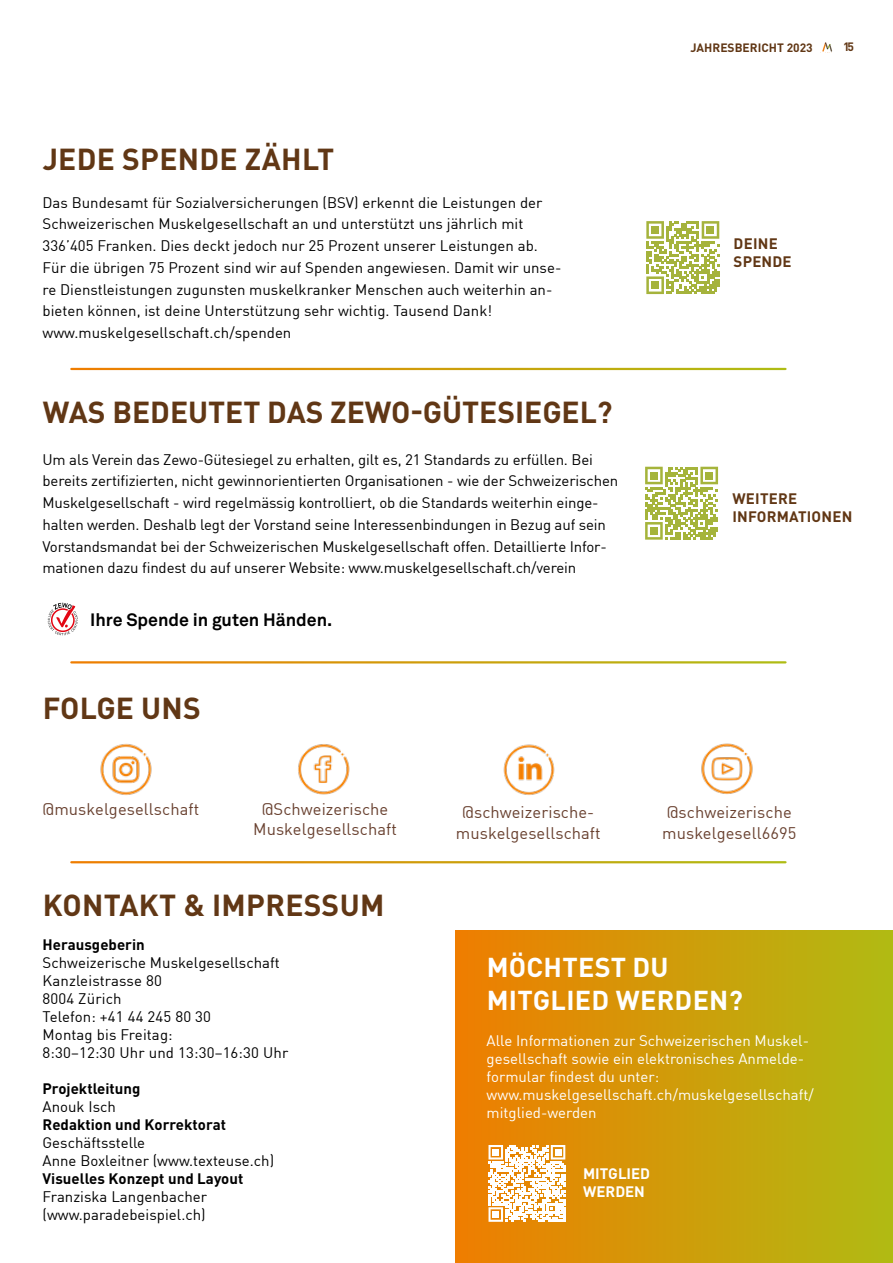
<style>
.page{position:relative;width:893px;height:1263px;background:#fff}
.page>*{position:absolute;margin:0;border:0;box-sizing:border-box;transform-origin:0 0}
.t1{font:700 30px "DINOT";color:#613715}
.t2{font:700 27px/33px "DIN Pro";letter-spacing:.01em;color:#fff}
.t3{font:700 22.65px "Akkurat";letter-spacing:.02em;color:#000}
.t4{font:700 17.7px "Akkurat";color:#000}
.t5{font:16.5px/20.7px "DIN";letter-spacing:.005em;color:#694130;text-align:center}
.t6{font:700 16.35px/18.9px "Akkurat";color:#000}
.t7{font:15px/21.8px "DIN";color:#000}
.t8{font:15px/18px "DIN";color:#fff}
.t9{font:700 15px "DINOT";color:#000}
.t10{font:700 15px/18px "DINOT";letter-spacing:.015em;color:#613715}
.t11{font:700 15px/18px "DIN Pro";color:#fff}
.t12{font:700 12px "DINOT";color:#613715}
.s1{font-size:22.5px}
</style>
<div class="page">
<svg style="left:822px;top:42px;width:10px;height:10px"></svg>
<svg style="left:47px;top:602px;width:31px;height:34px"></svg>
<img style="left:503px;top:744px;width:52px;height:51px">
<img style="left:298px;top:744px;width:52px;height:51px">
<img style="left:100px;top:743px;width:52px;height:52px">
<img style="left:701px;top:743px;width:52px;height:51px">
<div style="left:455px;top:930px;width:438px;height:333px;background:linear-gradient(to right,#ef7d00,#b1ba13)"></div>
<svg style="left:488px;top:1145px;width:77px;height:77px"></svg>
<svg style="left:645px;top:467px;width:73px;height:73px"></svg>
<div style="left:650px;top:472px;width:8px;height:7px;background:#a5b43b"></div>
<div style="left:705px;top:472px;width:8px;height:7px;background:#a5b43b"></div>
<div style="left:650px;top:527px;width:8px;height:8px;background:#a5b43b"></div>
<svg style="left:646px;top:221px;width:73px;height:73px"></svg>
<div style="left:651px;top:226px;width:8px;height:8px;background:#a5b33c"></div>
<div style="left:707px;top:226px;width:7px;height:8px;background:#a5b33c"></div>
<div style="left:651px;top:281px;width:8px;height:8px;background:#a5b33c"></div>
<h1 class="t1" style="left:43px;top:138px;width:293px">JEDE SPENDE ZÄHLT</h1>
<p class="t7" style="left:43px;top:191px;width:520px">Das Bundesamt für Sozialversicherungen (BSV) erkennt die Leistungen der Schweizerischen Muskelgesellschaft an und unterstützt uns jährlich mit 336’405 Franken. Dies deckt jedoch nur 25 Prozent unserer Leistungen ab.<br>Für die übrigen 75 Prozent sind wir auf Spenden angewiesen. Damit wir unse&shy;re Dienstleistungen zugunsten muskelkranker Menschen auch weiterhin an&shy;bieten können, ist deine Unterstützung sehr wichtig. Tausend Dank! www.muskelgesellschaft.ch/spenden</p>
<h3 class="t3" style="left:35px;top:302px;width:201px">LO<span class="s1">GO</span> MIT SLOGAN</h3>
<h1 class="t1" style="left:43px;top:392px;width:602px">WAS BEDEUTET DAS ZEWO-GÜTESIEGEL?<sup>werden</sup></h1>
<p class="t7" style="left:43px;top:448px;width:577px">Um als Verein das Zewo-Gütesiegel zu erhalten, gilt es, 21 Standards zu erfüllen. Bei bereits zertifizierten, nicht gewinnorientierten Organisationen - wie der Schweizerischen Muskelgesellschaft - wird regelmässig kontrolliert, ob die Standards weiterhin einge&shy;halten werden. Deshalb legt der Vorstand seine Interessenbindungen in Bezug auf sein Vorstandsmandat bei der Schweizerischen Muskelgesellschaft offen. Detaillierte Infor&shy;mationen dazu findest du auf unserer Website: www.muskelgesellschaft.ch/verein</p>
<p class="t6" style="left:92px;top:476px;width:131px">Ihre Spende<br>in guten Händen.</p>
<p class="t4" style="left:90px;top:609px;width:244px">Ihre Spende in guten Händen.</p>
<h1 class="t1" style="left:43px;top:688px;width:160px">FOLGE UNS</h1>
<p class="t12" style="left:691px;top:39px;width:124px">JAHRESBERICHT 2023</p>
<p class="t12" style="left:843px;top:39px;width:13px">15</p>
<p class="t10" style="left:734px;top:234px;width:60px">DEINE<br>SPENDE</p>
<p class="t10" style="left:732px;top:489px;width:121px">WEITERE<br>INFORMATIONEN</p>
<p class="t5" style="left:253px;top:798px;width:145px">@Schweizerische<br>Muskelgesellschaft</p>
<p class="t5" style="left:43px;top:799px;width:158px">@muskelgesellschaft</p>
<p class="t5" style="left:662px;top:802px;width:136px;text-align:left">@schweizerische muskelgesell6695</p>
<p class="t5" style="left:456px;top:801px;width:146px">@schweizerische&shy;muskelgesellschaft</p>
<h1 class="t1" style="left:43px;top:885px;width:343px">KONTAKT &amp; IMPRESSUM</h1>
<p class="t9" style="left:43px;top:934px;width:104px">Herausgeberin</p>
<p class="t7" style="left:43px;top:953px;width:247px;line-height:18px">Schweizerische Muskelgesellschaft<br>Kanzleistrasse 80<br>8004 Zürich<br>Telefon: +41 44 245 80 30<br>Montag bis Freitag:<br>8:30–12:30 Uhr und 13:30–16:30 Uhr</p>
<p class="t9" style="left:43px;top:1078px;width:99px">Projektleitung</p>
<p class="t7" style="left:43px;top:1095px;width:75px">Anouk Isch</p>
<p class="t9" style="left:43px;top:1114px;width:185px">Redaktion und Korrektorat</p>
<p class="t7" style="left:43px;top:1133px;width:233px;line-height:18px">Geschäftsstelle<br>Anne Boxleitner (www.texteuse.ch)</p>
<p class="t9" style="left:43px;top:1168px;width:202px">Visuelles Konzept und Layout</p>
<p class="t7" style="left:43px;top:1187px;width:166px;line-height:18px">Franziska Langenbacher (www.paradebeispiel.ch)</p>
<h2 class="t2" style="left:487px;top:949px;width:257px">MÖCHTEST DU<br>MITGLIED WERDEN?</h2>
<p class="t8" style="left:487px;top:1031px;width:329px">Alle Informationen zur Schweizerischen Muskel&shy;gesellschaft sowie ein elektronisches Anmelde&shy;formular findest du unter: www.muskelgesellschaft.ch/muskelgesellschaft/ mitglied-werden</p>
<p class="t11" style="left:583px;top:1164px;width:69px">MITGLIED<br>WERDEN</p>
</div>
